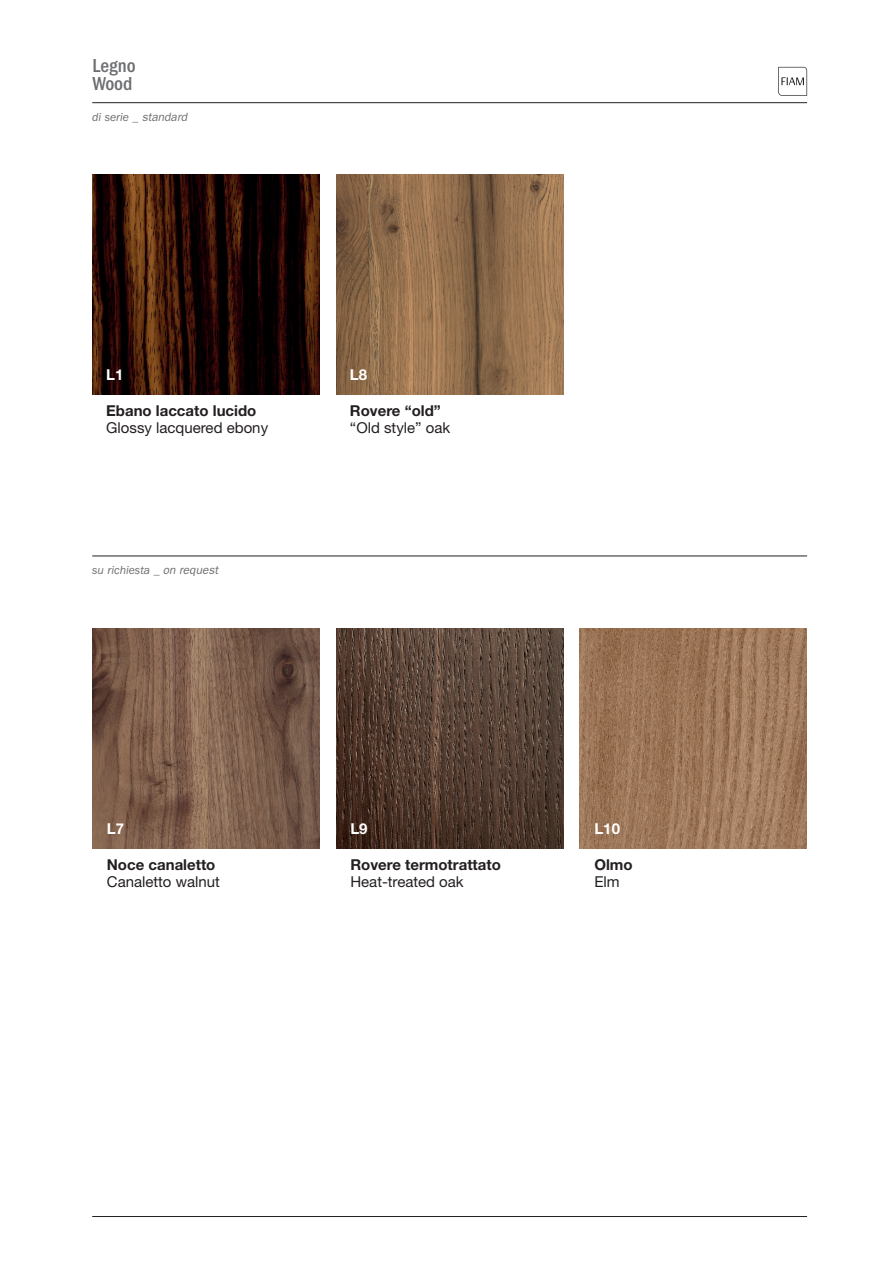
<style>
.page{position:relative;width:893px;height:1263px;background:#fff}
.page>*{position:absolute;margin:0;border:0;box-sizing:border-box;transform-origin:0 0}
.t1{font:500 condensed 19.5px/18px "Franklin Gothic";color:#6c6d70}
.t2{font:15px "Helvetica Neue LT Std";color:#231f20}
.t3{font:700 15px "Helvetica Neue LT Std";color:#231f20}
.t4{font:700 15px "Helvetica Neue LT Std";color:#fff}
.t5{font:italic 12px "Franklin Gothic";color:#6c6d70}
.s1{font-style:inherit}
</style>
<div class="page">
<img style="left:92px;top:628px;width:228px;height:220px">
<hr style="left:92px;top:556px;width:715px;height:1px;background:#231f20">
<hr style="left:92px;top:102px;width:715px;height:1px;background:#231f20">
<hr style="left:92px;top:1216px;width:715px;height:1px;background:#231f20">
<svg style="left:778px;top:67px;width:29px;height:29px"></svg>
<img style="left:580px;top:628px;width:227px;height:220px">
<img style="left:336px;top:174px;width:228px;height:220px">
<img style="left:92px;top:174px;width:228px;height:220px">
<img style="left:336px;top:628px;width:228px;height:220px">
<h1 class="t1" style="left:92px;top:57px;width:45px">Legno<br>Wood</h1>
<p class="t5" style="left:92px;top:110px;width:96px">di serie _ <span class="s1">standard</span></p>
<p class="t4" style="left:106px;top:366px;width:19px">L1</p>
<p class="t3" style="left:106px;top:402px;width:152px">Ebano laccato lucido</p>
<p class="t2" style="left:106px;top:418px;width:163px">Glossy lacquered ebony</p>
<p class="t5" style="left:92px;top:563px;width:128px">su richiesta _ <span class="s1">on request</span></p>
<p class="t4" style="left:350px;top:366px;width:19px">L8</p>
<p class="t3" style="left:350px;top:402px;width:92px">Rovere “old”</p>
<p class="t2" style="left:350px;top:418px;width:102px">“Old style” oak</p>
<p class="t4" style="left:107px;top:819px;width:19px">L7</p>
<p class="t3" style="left:107px;top:856px;width:110px">Noce canaletto</p>
<p class="t2" style="left:107px;top:872px;width:115px">Canaletto walnut</p>
<p class="t4" style="left:350px;top:819px;width:19px">L9</p>
<p class="t3" style="left:350px;top:856px;width:152px">Rovere termotrattato</p>
<p class="t2" style="left:350px;top:872px;width:115px">Heat-treated oak</p>
<p class="t4" style="left:594px;top:819px;width:27px">L10</p>
<p class="t3" style="left:594px;top:856px;width:40px">Olmo</p>
<p class="t2" style="left:594px;top:872px;width:27px">Elm</p>
</div>
